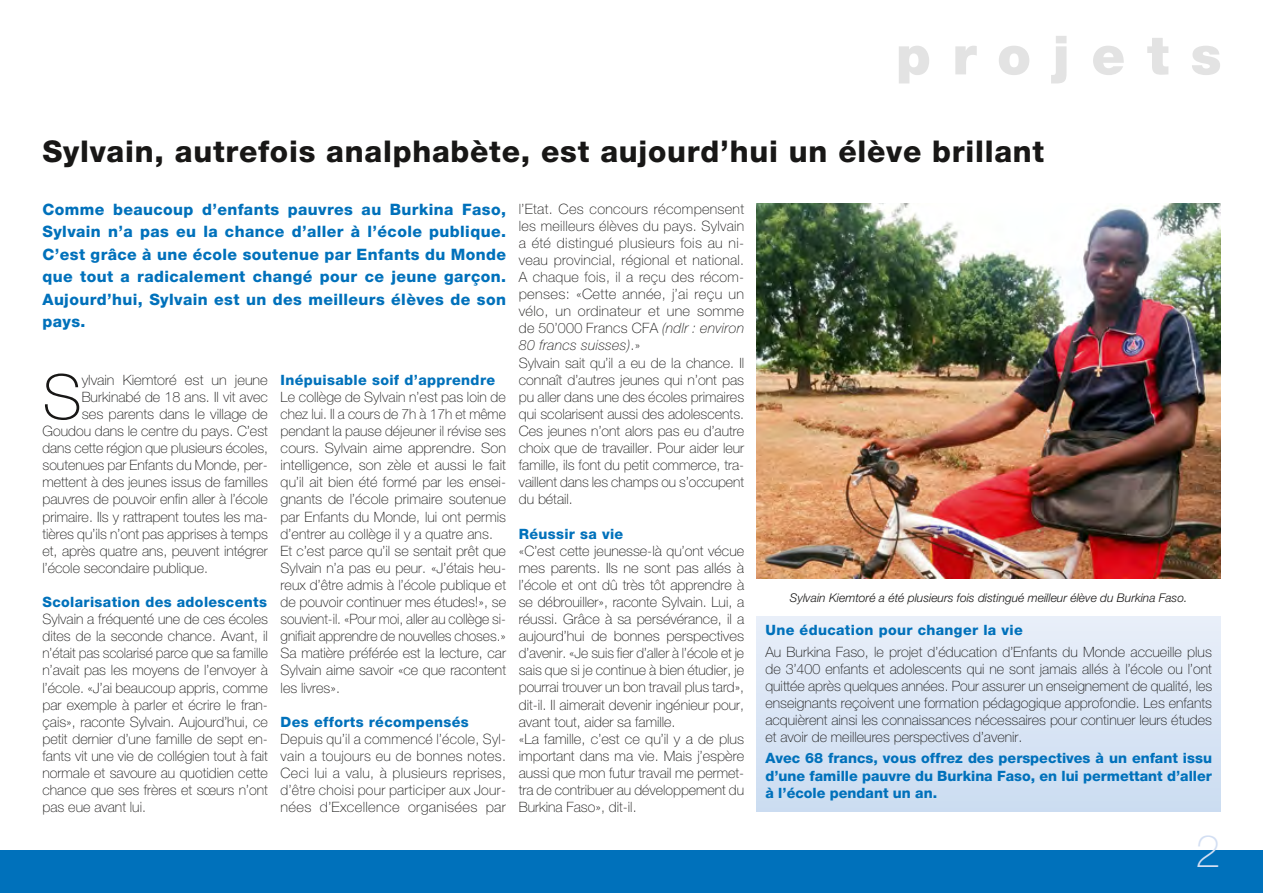
<style>
.page{position:relative;width:1263px;height:893px;background:#fff}
.page>*{position:absolute;margin:0;border:0;box-sizing:border-box;transform-origin:0 0}
.t1{font:100 62.1px "Helvetica Neue LT Pro";color:#181716}
.t2{font:900 54px "Helvetica Neue LT Pro";letter-spacing:.4em;color:#e3e3e3}
.t3{font:100 45px "Helvetica Neue LT Pro";color:#d3dff3}
.t4{font:800 30px "Helvetica Neue LT Pro";letter-spacing:.025em;color:#181716}
.t5{font:800 15.75px/22.5px "Helvetica Neue LT Pro";letter-spacing:.025em;color:#0071bb;text-align:justify}
.t6{font:100 14.25px/17.1px "Helvetica Neue LT Pro";color:#181716}
.t7{font:800 14.25px/17.1px "Helvetica Neue LT Pro";letter-spacing:.025em;color:#0071bb;text-align:justify}
.t8{font:italic 300 12px "Helvetica Neue LT Pro";color:#181716}
.s1{font-style:italic}
</style>
<div class="page">
<div style="left:0;top:850px;width:1263px;height:43px;background:#0071bb"></div>
<div style="left:757px;top:617px;width:463px;height:194px;background:linear-gradient(to bottom,#e9eff9,#cbdcf1)"></div>
<img style="left:757px;top:203px;width:463px;height:375px">
<h2 class="t2" style="left:896px;top:23px;width:327px">projets</h2>
<h3 class="t4" style="left:43px;top:133px;width:1003px">Sylvain, autrefois analphabète, est aujourd’hui un élève brillant</h3>
<p class="t6" style="left:519px;top:200px;width:227px">l’Etat. Ces concours récompensent les meilleurs élèves du pays. Sylvain a été distingué plusieurs fois au ni&shy;veau provincial, régional et national.<br>A chaque fois, il a reçu des récom&shy;penses: «Cette année, j’ai reçu un vélo, un ordinateur et une somme de 50’000 Francs CFA <span class="s1">(ndlr : environ 80 francs suisses)</span>.»<br>Sylvain sait qu’il a eu de la chance. Il connaît d’autres jeunes qui n’ont pas pu aller dans une des écoles primaires qui scolarisent aussi des adolescents.<br>Ces jeunes n’ont alors pas eu d’autre choix que de travailler. Pour aider leur famille, ils font du petit commerce, tra&shy;vaillent dans les champs ou s’occupent du bétail.</p>
<p class="t7" style="left:519px;top:525px;width:106px">Réussir sa vie</p>
<p class="t6" style="left:519px;top:542px;width:227px">«C’est cette jeunesse-là qu’ont vécue mes parents. Ils ne sont pas allés à l’école et ont dû très tôt apprendre à se débrouiller», raconte Sylvain. Lui, a réussi. Grâce à sa persévérance, il a aujourd’hui de bonnes perspectives d’avenir. «Je suis fier d’aller à l’école et je sais que si je continue à bien étudier, je pourrai trouver un bon travail plus tard», dit-il. Il aimerait devenir ingénieur pour, avant tout, aider sa famille.<br>«La famille, c’est ce qu’il y a de plus important dans ma vie. Mais j’espère aussi que mon futur travail me permet&shy;tra de contribuer au développement du Burkina Faso», dit-il.</p>
<p class="t5" style="left:43px;top:198px;width:465px">Comme beaucoup d’enfants pauvres au Burkina Faso, Sylvain n’a pas eu la chance d’aller à l’école publique.<br>C’est grâce à une école soutenue par Enfants du Monde que tout a radicalement changé pour ce jeune garçon.<br>Aujourd’hui, Sylvain est un des meilleurs élèves de son pays.</p>
<h1 class="t1" style="left:43px;top:361px;width:41px">S</h1>
<p class="t6" style="left:82px;top:371px;width:188px">ylvain Kiemtoré est un jeune</p>
<p class="t7" style="left:281px;top:371px;width:216px">Inépuisable soif d’apprendre</p>
<p class="t6" style="left:281px;top:388px;width:227px">Le collège de Sylvain n’est pas loin de chez lui. Il a cours de 7h à 17h et même pendant la pause déjeuner il révise ses cours. Sylvain aime apprendre. Son intelligence, son zèle et aussi le fait qu’il ait bien été formé par les ensei&shy;gnants de l’école primaire soutenue par Enfants du Monde, lui ont permis d’entrer au collège il y a quatre ans.<br>Et c’est parce qu’il se sentait prêt que Sylvain n’a pas eu peur. «J’étais heu&shy;reux d’être admis à l’école publique et de pouvoir continuer mes études!», se souvient-il. «Pour moi, aller au collège si&shy;gnifiait apprendre de nouvelles choses.» Sa matière préférée est la lecture, car Sylvain aime savoir «ce que racontent les livres».</p>
<p class="t7" style="left:281px;top:713px;width:190px">Des efforts récompensés</p>
<p class="t6" style="left:281px;top:730px;width:227px;text-align:justify">Depuis qu’il a commencé l’école, Syl&shy;vain a toujours eu de bonnes notes.<br>Ceci lui a valu, à plusieurs reprises, d’être choisi pour participer aux Jour&shy;nées d’Excellence organisées par</p>
<p class="t6" style="left:82px;top:388px;width:188px">Burkinabé de 18 ans. Il vit avec</p>
<p class="t6" style="left:82px;top:405px;width:188px">ses parents dans le village de</p>
<p class="t6" style="left:43px;top:422px;width:227px">Goudou dans le centre du pays. C’est</p>
<p class="t6" style="left:43px;top:439px;width:227px">dans cette région que plusieurs écoles,</p>
<p class="t6" style="left:43px;top:457px;width:227px">soutenues par Enfants du Monde, per-</p>
<p class="t6" style="left:43px;top:474px;width:227px">mettent à des jeunes issus de familles</p>
<p class="t6" style="left:43px;top:491px;width:227px">pauvres de pouvoir enfin aller à l’école</p>
<p class="t6" style="left:43px;top:508px;width:227px">primaire. Ils y rattrapent toutes les ma-</p>
<p class="t6" style="left:43px;top:525px;width:227px">tières qu’ils n’ont pas apprises à temps</p>
<p class="t6" style="left:43px;top:542px;width:227px">et, après quatre ans, peuvent intégrer</p>
<p class="t6" style="left:43px;top:559px;width:167px">l’école secondaire publique.</p>
<p class="t7" style="left:43px;top:593px;width:226px">Scolarisation des adolescents</p>
<p class="t6" style="left:43px;top:610px;width:227px;text-align:justify">Sylvain a fréquenté une de ces écoles dites de la seconde chance. Avant, il n’était pas scolarisé parce que sa famille n’avait pas les moyens de l’envoyer à l’école. «J’ai beaucoup appris, comme par exemple à parler et écrire le fran&shy;çais», raconte Sylvain. Aujourd’hui, ce petit dernier d’une famille de sept en&shy;fants vit une vie de collégien tout à fait normale et savoure au quotidien cette chance que ses frères et sœurs n’ont pas eue avant lui.</p>
<p class="t8" style="left:790px;top:590px;width:399px">Sylvain Kiemtoré a été plusieurs fois distingué meilleur élève du Burkina Faso.</p>
<p class="t7" style="left:765px;top:622px;width:259px">Une éducation pour changer la vie</p>
<p class="t6" style="left:765px;top:643px;width:448px;text-align:justify">Au Burkina Faso, le projet d’éducation d’Enfants du Monde accueille plus de 3’400 enfants et adolescents qui ne sont jamais allés à l’école ou l’ont quittée après quelques années. Pour assurer un enseignement de qualité, les enseignants reçoivent une formation pédagogique approfondie. Les enfants acquièrent ainsi les connaissances nécessaires pour continuer leurs études et avoir de meilleures perspectives d’avenir.</p>
<p class="t7" style="left:765px;top:750px;width:448px">Avec 68 francs, vous offrez des perspectives à un enfant issu d’une famille pauvre du Burkina Faso, en lui permettant d’aller à l’école pendant un an.</p>
<h3 class="t3" style="left:1195px;top:825px;width:27px">2</h3>
</div>
